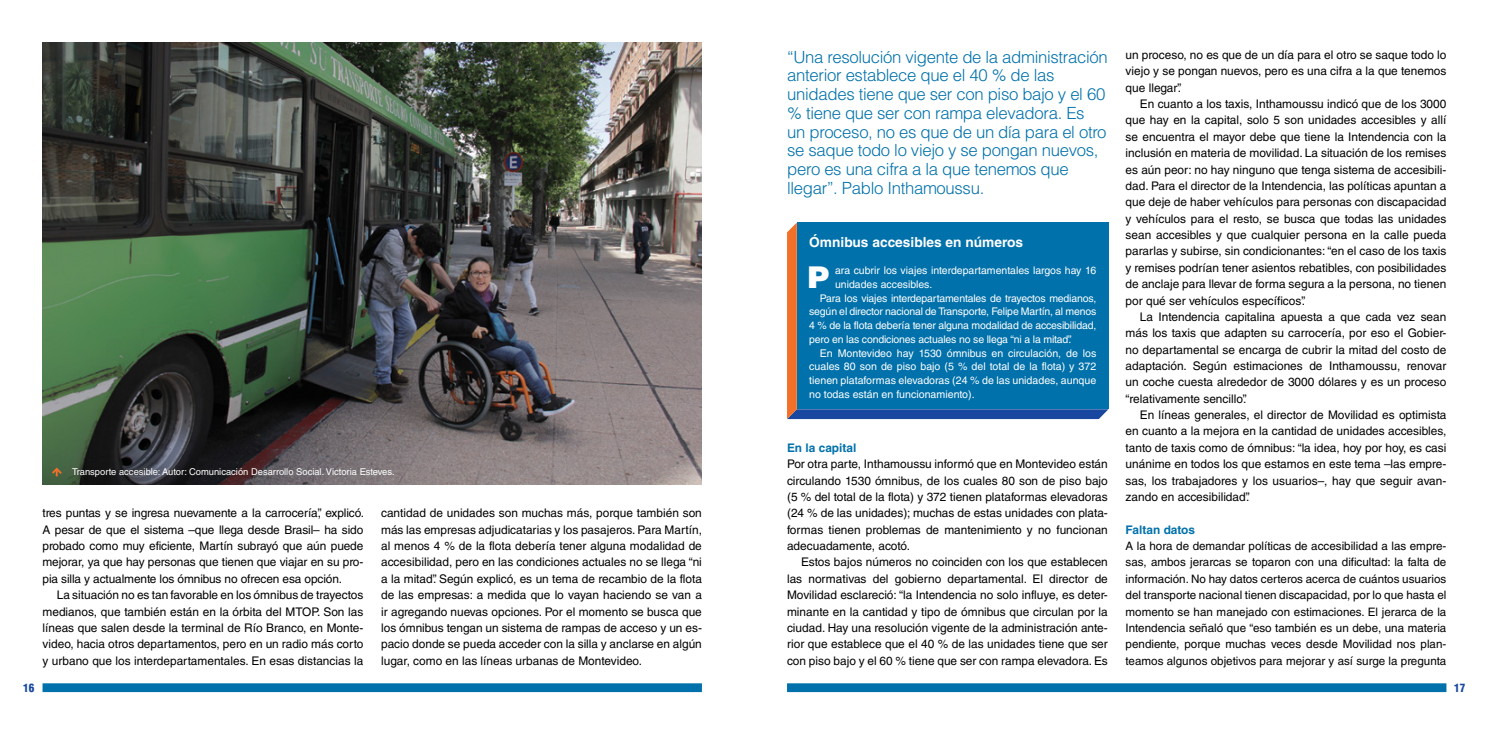
<style>
.page{position:relative;width:1489px;height:745px;background:#fff}
.page>*{position:absolute;margin:0;border:0;box-sizing:border-box;transform-origin:0 0}
.t1{font:900 30px "Helvetica LT Std";color:#fff}
.t2{font:300 16.75px/18.8px "Helvetica LT Std";letter-spacing:-.02em;color:#0071aa}
.t3{font:700 13.75px "Helvetica LT Std";color:#fff}
.t4{font:11.88px/16.4px "Helvetica LT Std";color:#000;text-align:justify}
.t5{font:700 11.88px "Helvetica LT Std";color:#0071aa}
.t6{font:11.62px/16.4px "Helvetica LT Std";color:#000;text-align:justify}
.t7{font:900 condensed 11.25px "Helvetica LT Std";color:#17479e}
.t8{font:10.62px/13.8px "Helvetica LT Std";color:#fff;text-align:justify}
.t9{font:10.5px "Helvetica LT Std";letter-spacing:-.015em;color:#fff}
.t10{font:9.38px "Helvetica LT Std";color:#fff}
</style>
<div class="page">
<div style="left:43px;top:682px;width:659px;height:9px;background:#0071aa"></div>
<svg style="left:787px;top:223px;width:321px;height:196px;background:#6a5b79"></svg>
<div style="left:796px;top:222px;width:312px;height:187px;background:#0071aa"></div>
<div style="left:787px;top:682px;width:659px;height:9px;background:#0071aa"></div>
<img style="left:43px;top:43px;width:659px;height:441px">
<svg style="left:50px;top:466px;width:14px;height:10px"></svg>
<p class="t10" style="left:72px;top:466px;width:324px">Transporte accesible: Autor: Comunicación Desarrollo Social. Victoria Esteves.</p>
<p class="t4" style="left:43px;top:504px;width:323px">tres puntas y se ingresa nuevamente a la carrocería”, explicó.<br>A pesar de que el sistema –que llega desde Brasil– ha sido probado como muy eficiente, Martín subrayó que aún puede mejorar, ya que hay personas que tienen que viajar en su pro&shy;pia silla y actualmente los ómnibus no ofrecen esa opción.</p>
<p class="t4" style="left:43px;top:586px;width:322px;text-indent:14px">La situación no es tan favorable en los ómnibus de trayectos medianos, que también están en la órbita del MTOP. Son las líneas que salen desde la terminal de Río Branco, en Monte&shy;video, hacia otros departamentos, pero en un radio más corto y urbano que los interdepartamentales. En esas distancias la</p>
<p class="t4" style="left:381px;top:504px;width:322px">cantidad de unidades son muchas más, porque también son más las empresas adjudicatarias y los pasajeros. Para Martín, al menos 4 % de la flota debería tener alguna modalidad de accesibilidad, pero en las condiciones actuales no se llega “ni a la mitad”. Según explicó, es un tema de recambio de la flota de las empresas: a medida que lo vayan haciendo se van a ir agregando nuevas opciones. Por el momento se busca que los ómnibus tengan un sistema de rampas de acceso y un es&shy;pacio donde se pueda acceder con la silla y anclarse en algún lugar, como en las líneas urbanas de Montevideo.</p>
<p class="t2" style="left:787px;top:47px;width:322px">“Una resolución vigente de la administración anterior establece que el 40 % de las unidades tiene que ser con piso bajo y el 60 % tiene que ser con rampa elevadora. Es<br>un proceso, no es que de un día para el otro se saque todo lo viejo y se pongan nuevos, pero es una cifra a la que tenemos que llegar”. Pablo Inthamoussu.</p>
<p class="t4" style="left:1125px;top:46px;width:322px">un proceso, no es que de un día para el otro se saque todo lo viejo y se pongan nuevos, pero es una cifra a la que tenemos que llegar”.</p>
<p class="t4" style="left:1125px;top:96px;width:322px;text-indent:14px">En cuanto a los taxis, Inthamoussu indicó que de los 3000 que hay en la capital, solo 5 son unidades accesibles y allí se encuentra el mayor debe que tiene la Intendencia con la inclusión en materia de movilidad. La situación de los remises es aún peor: no hay ninguno que tenga sistema de accesibili&shy;dad. Para el director de la Intendencia, las políticas apuntan a que deje de haber vehículos para personas con discapacidad y vehículos para el resto, se busca que todas las unidades sean accesibles y que cualquier persona en la calle pueda pararlas y subirse, sin condicionantes: “en el caso de los taxis y remises podrían tener asientos rebatibles, con posibilidades de anclaje para llevar de forma segura a la persona, no tienen por qué ser vehículos específicos”.</p>
<p class="t4" style="left:1125px;top:308px;width:322px;text-indent:14px">La Intendencia capitalina apuesta a que cada vez sean más los taxis que adapten su carrocería, por eso el Gobier&shy;no departamental se encarga de cubrir la mitad del costo de adaptación. Según estimaciones de Inthamoussu, renovar un coche cuesta alrededor de 3000 dólares y es un proceso “relativamente sencillo”.</p>
<p class="t4" style="left:1125px;top:406px;width:322px;text-indent:14px">En líneas generales, el director de Movilidad es optimista en cuanto a la mejora en la cantidad de unidades accesibles, tanto de taxis como de ómnibus: “la idea, hoy por hoy, es casi unánime en todos los que estamos en este tema –las empre&shy;sas, los trabajadores y los usuarios–, hay que seguir avan&shy;zando en accesibilidad”.</p>
<p class="t5" style="left:1125px;top:522px;width:71px">Faltan datos</p>
<p class="t6" style="left:1125px;top:537px;width:322px">A la hora de demandar políticas de accesibilidad a las empre&shy;sas, ambos jerarcas se toparon con una dificultad: la falta de información. No hay datos certeros acerca de cuántos usuarios del transporte nacional tienen discapacidad, por lo que hasta el momento se han manejado con estimaciones. El jerarca de la Intendencia señaló que “eso también es un debe, una materia pendiente, porque muchas veces desde Movilidad nos plan&shy;teamos algunos objetivos para mejorar y así surge la pregunta</p>
<p class="t3" style="left:809px;top:233px;width:215px">Ómnibus accesibles en números</p>
<h1 class="t1" style="left:807px;top:257px;width:23px">P</h1>
<p class="t9" style="left:835px;top:264px;width:263px">ara cubrir los viajes interdepartamentales largos hay 16</p>
<p class="t9" style="left:835px;top:278px;width:99px">unidades accesibles.</p>
<p class="t9" style="left:819px;top:291px;width:278px">Para los viajes interdepartamentales de trayectos medianos,</p>
<p class="t9" style="left:809px;top:305px;width:288px">según el director nacional de Transporte, Felipe Martín, al menos</p>
<p class="t9" style="left:809px;top:319px;width:289px">4 % de la flota debería tener alguna modalidad de accesibilidad,</p>
<p class="t9" style="left:809px;top:333px;width:264px">pero en las condiciones actuales no se llega “ni a la mitad”.</p>
<p class="t8" style="left:809px;top:346px;width:289px;text-indent:11px">En Montevideo hay 1530 ómnibus en circulación, de los cuales 80 son de piso bajo (5 % del total de la flota) y 372 tienen plataformas elevadoras (24 % de las unidades, aunque no todas están en funcionamiento).</p>
<p class="t5" style="left:787px;top:440px;width:71px">En la capital</p>
<p class="t4" style="left:787px;top:455px;width:322px">Por otra parte, Inthamoussu informó que en Montevideo están circulando 1530 ómnibus, de los cuales 80 son de piso bajo (5 % del total de la flota) y 372 tienen plataformas elevadoras (24 % de las unidades); muchas de estas unidades con plata&shy;formas tienen problemas de mantenimiento y no funcionan adecuadamente, acotó.</p>
<p class="t4" style="left:787px;top:553px;width:322px;text-indent:14px">Estos bajos números no coinciden con los que establecen las normativas del gobierno departamental. El director de Movilidad esclareció: “la Intendencia no solo influye, es deter&shy;minante en la cantidad y tipo de ómnibus que circulan por la ciudad. Hay una resolución vigente de la administración ante&shy;rior que establece que el 40 % de las unidades tiene que ser con piso bajo y el 60 % tiene que ser con rampa elevadora. Es</p>
<p class="t7" style="left:23px;top:679px;width:13px">16</p>
<p class="t7" style="left:1453px;top:680px;width:13px">17</p>
</div>
